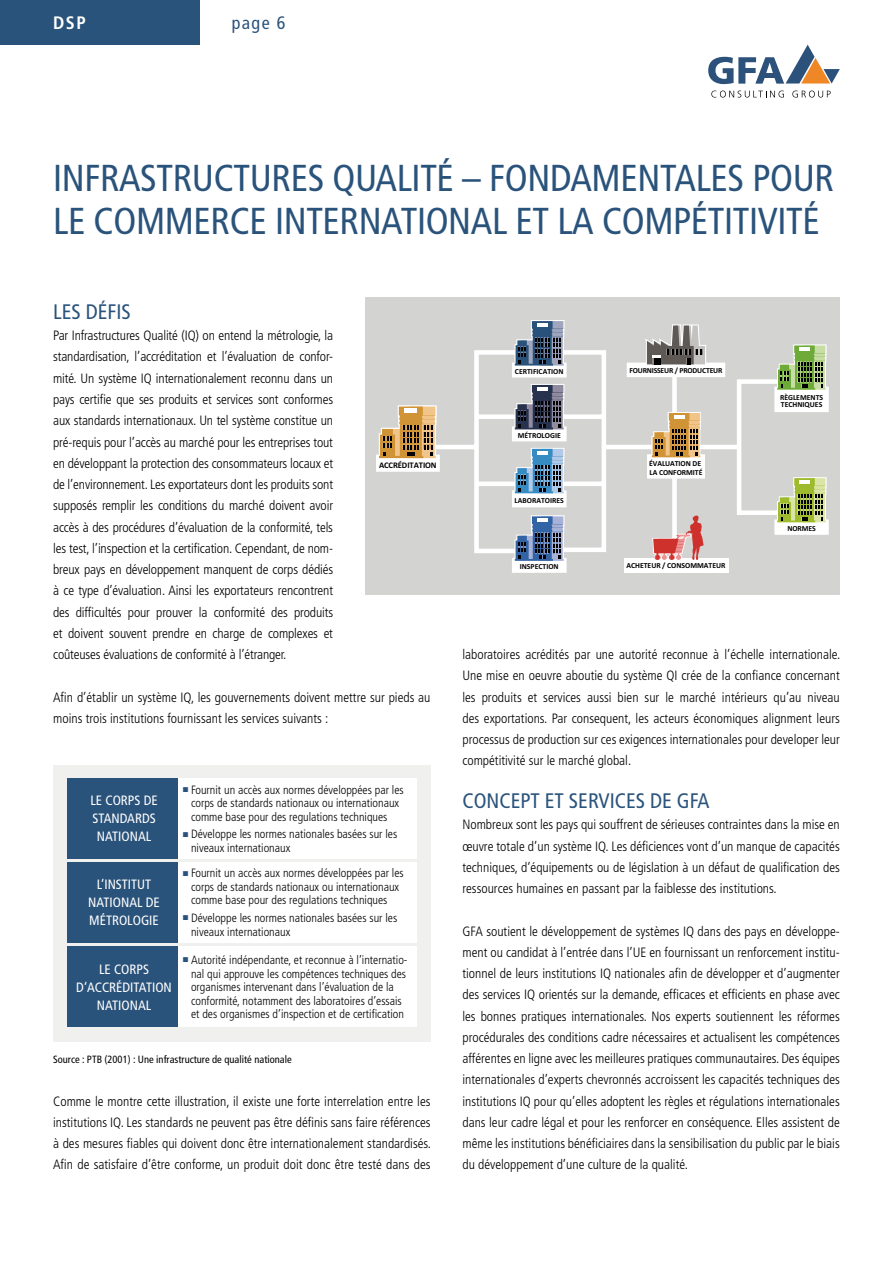
<style>
.page{position:relative;width:893px;height:1263px;background:#fff}
.page>*{position:absolute;margin:0;border:0;box-sizing:border-box;transform-origin:0 0}
.t1{font:condensed 37.5px/42.5px "Frutiger LT Std";letter-spacing:-.01em;color:#2a537b}
.t2{font:condensed 21px "Frutiger LT Std";color:#2a537b}
.t3{font:condensed 18px "Frutiger LT Std";color:#2a537b}
.t4{font:700 condensed 18px "Frutiger LT Std";color:#fff}
.t5{font:300 condensed 13.5px/21.3px "Frutiger LT Std";color:#000;text-align:justify}
.t6{font:condensed 13.5px/18px "Frutiger LT Std";color:#fff;text-align:center}
.t7{font:300 condensed 12px/13.5px "Frutiger LT Std";color:#000}
.t8{font:condensed 10.5px "Frutiger LT Std";color:#000}
.t9{font:700 8.7px "Calibri";letter-spacing:-.01em;color:#000}
.t10{font:700 7.65px/7.6px "Calibri";color:#000}
.t11{font:700 7.65px "Calibri";letter-spacing:-.025em;color:#000}
.s1{font-family:"Arial";font-weight:400;font-stretch:normal;font-size:10.5px;color:#2a537b}
</style>
<div class="page">
<div style="left:0;top:0;width:200px;height:45px;background:#2a537b"></div>
<svg style="left:711px;top:91px;width:73px;height:7px"></svg>
<svg style="left:792px;top:91px;width:39px;height:7px"></svg>
<svg style="left:708px;top:45px;width:132px;height:39px"></svg>
<div style="left:53px;top:765px;width:378px;height:277px;background:#f0f0ef"></div>
<div style="left:67px;top:778px;width:114px;height:81px;background:#2a537b"></div>
<div style="left:67px;top:862px;width:114px;height:81px;background:#2a537b"></div>
<div style="left:67px;top:946px;width:114px;height:81px;background:#2a537b"></div>
<div style="left:178px;top:778px;width:238px;height:81px;background:#fff"></div>
<div style="left:178px;top:862px;width:238px;height:81px;background:#fff"></div>
<div style="left:178px;top:946px;width:238px;height:81px;background:#fff"></div>
<div style="left:365px;top:298px;width:475px;height:297px;background:#d3d3d2"></div>
<svg style="left:440px;top:350px;width:334px;height:204px"></svg>
<svg style="left:512px;top:320px;width:55px;height:57px"></svg>
<svg style="left:512px;top:384px;width:55px;height:57px"></svg>
<svg style="left:512px;top:515px;width:55px;height:58px"></svg>
<svg style="left:376px;top:405px;width:64px;height:67px"></svg>
<svg style="left:647px;top:412px;width:58px;height:67px"></svg>
<svg style="left:512px;top:448px;width:55px;height:59px"></svg>
<svg style="left:774px;top:344px;width:55px;height:68px;background:#b7c8a6"></svg>
<svg style="left:774px;top:477px;width:55px;height:58px"></svg>
<svg style="left:627px;top:324px;width:98px;height:53px"></svg>
<div style="left:624px;top:558px;width:104px;height:15px;background:#fff"></div>
<svg style="left:652px;top:515px;width:52px;height:45px"></svg>
<h3 class="t4" style="left:53px;top:12px;width:34px">DSP</h3>
<h3 class="t3" style="left:232px;top:12px;width:55px">page 6</h3>
<h1 class="t1" style="left:53px;top:157px;width:782px">INFRASTRUCTURES QUALITÉ – FONDAMENTALES POUR<br>LE COMMERCE INTERNATIONAL ET LA COMPÉTITIVITÉ</h1>
<h2 class="t2" style="left:53px;top:299px;width:79px">LES DÉFIS</h2>
<p class="t5" style="left:53px;top:325px;width:281px">Par Infrastructures Qualité (IQ) on entend la métrologie, la standardisation, l’accréditation et l’évaluation de confor&shy;mité. Un système IQ internationalement reconnu dans un pays certifie que ses produits et services sont conformes aux standards internationaux. Un tel système constitue un pré-requis pour l’accès au marché pour les entreprises tout en développant la protection des consommateurs locaux et de l’environnement. Les exportateurs dont les produits sont supposés remplir les conditions du marché doivent avoir accès à des procédures d’évaluation de la conformité, tels les test, l’inspection et la certification. Cependant, de nom&shy;breux pays en développement manquent de corps dédiés à ce type d’évaluation. Ainsi les exportateurs rencontrent des difficultés pour prouver la conformité des produits et doivent souvent prendre en charge de complexes et coûteuses évaluations de conformité à l’étranger.</p>
<p class="t5" style="left:53px;top:686px;width:379px">Afin d’établir un système IQ, les gouvernements doivent mettre sur pieds au moins trois institutions fournissant les services suivants :</p>
<p class="t9" style="left:379px;top:459px;width:59px">ACCRÉDITATION</p>
<p class="t6" style="left:90px;top:792px;width:69px">LE CORPS DE<br>STANDARDS<br>NATIONAL</p>
<p class="t6" style="left:88px;top:875px;width:73px">L’INSTITUT<br>NATIONAL DE<br>MÉTROLOGIE</p>
<p class="t6" style="left:76px;top:960px;width:97px">LE CORPS<br>D’ACCRÉDITATION<br>NATIONAL</p>
<p class="t7" style="left:191px;top:783px;width:214px;text-indent:-9px"><sup>■</sup> Fournit un accès aux normes développées par les corps de standards nationaux ou internationaux comme base pour des regulations techniques</p>
<p class="t7" style="left:191px;top:828px;width:208px;text-indent:-9px"><sup>■</sup> Développe les normes nationales basées sur les niveaux internationaux</p>
<p class="t7" style="left:191px;top:866px;width:214px;text-indent:-9px"><sup>■</sup> Fournit un accès aux normes développées par les corps de standards nationaux ou internationaux comme base pour des regulations techniques</p>
<p class="t7" style="left:191px;top:911px;width:208px;text-indent:-9px"><span class="s1">■</span> Développe les normes nationales basées sur les niveaux internationaux</p>
<p class="t7" style="left:183px;top:953px;width:226px;text-align:center"><sup>■</sup> Autorité indépendante, et reconnue à l’internatio&shy;nal qui approuve les compétences techniques des organismes intervenant dans l’évaluation de la conformité, notamment des laboratoires d’essais<br>et des organismes d’inspection et de certification</p>
<p class="t8" style="left:53px;top:1053px;width:240px">Source : PTB (2001) : Une infrastructure de qualité nationale</p>
<p class="t5" style="left:53px;top:1090px;width:379px">Comme le montre cette illustration, il existe une forte interrelation entre les institutions IQ. Les standards ne peuvent pas être définis sans faire références à des mesures fiables qui doivent donc être internationalement standardisés.<br>Afin de satisfaire d’être conforme, un produit doit donc être testé dans des</p>
<p class="t10" style="left:515px;top:367px;width:50px">CERTIFICATION</p>
<p class="t10" style="left:518px;top:431px;width:45px">MÉTROLOGIE</p>
<p class="t10" style="left:515px;top:496px;width:51px">LABORATOIRES</p>
<p class="t10" style="left:520px;top:562px;width:40px">INSPECTION</p>
<p class="t11" style="left:629px;top:366px;width:94px">FOURNISSEUR / PRODUCTEUR</p>
<p class="t10" style="left:649px;top:459px;width:55px;line-height:8.6px">ÉVALUATION DE<br>LA CONFORMITÉ</p>
<p class="t10" style="left:626px;top:561px;width:101px">ACHETEUR / CONSOMMATEUR</p>
<p class="t10" style="left:780px;top:393px;width:45px">RÈGLEMENTS<br>TECHNIQUES</p>
<p class="t10" style="left:787px;top:524px;width:30px">NORMES</p>
<p class="t5" style="left:462px;top:644px;width:379px">laboratoires acrédités par une autorité reconnue à l’échelle internationale.<br>Une mise en oeuvre aboutie du système QI crée de la confiance concernant les produits et services aussi bien sur le marché intérieurs qu’au niveau des exportations. Par consequent, les acteurs économiques alignment leurs processus de production sur ces exigences internationales pour developer leur compétitivité sur le marché global.</p>
<h2 class="t2" style="left:462px;top:788px;width:249px">CONCEPT ET SERVICES DE GFA</h2>
<p class="t5" style="left:462px;top:814px;width:379px">Nombreux sont les pays qui souffrent de sérieuses contraintes dans la mise en œuvre totale d’un système IQ. Les déficiences vont d’un manque de capacités techniques, d’équipements ou de législation à un défaut de qualification des ressources humaines en passant par la faiblesse des institutions.</p>
<p class="t5" style="left:462px;top:920px;width:379px">GFA soutient le développement de systèmes IQ dans des pays en développe&shy;ment ou candidat à l’entrée dans l’UE en fournissant un renforcement institu&shy;tionnel de leurs institutions IQ nationales afin de développer et d’augmenter des services IQ orientés sur la demande, efficaces et efficients en phase avec les bonnes pratiques internationales. Nos experts soutiennent les réformes procédurales des conditions cadre nécessaires et actualisent les compétences afférentes en ligne avec les meilleures pratiques communautaires. Des équipes internationales d’experts chevronnés accroissent les capacités techniques des institutions IQ pour qu’elles adoptent les règles et régulations internationales dans leur cadre légal et pour les renforcer en conséquence. Elles assistent de même les institutions bénéficiaires dans la sensibilisation du public par le biais du développement d’une culture de la qualité.</p>
</div>
